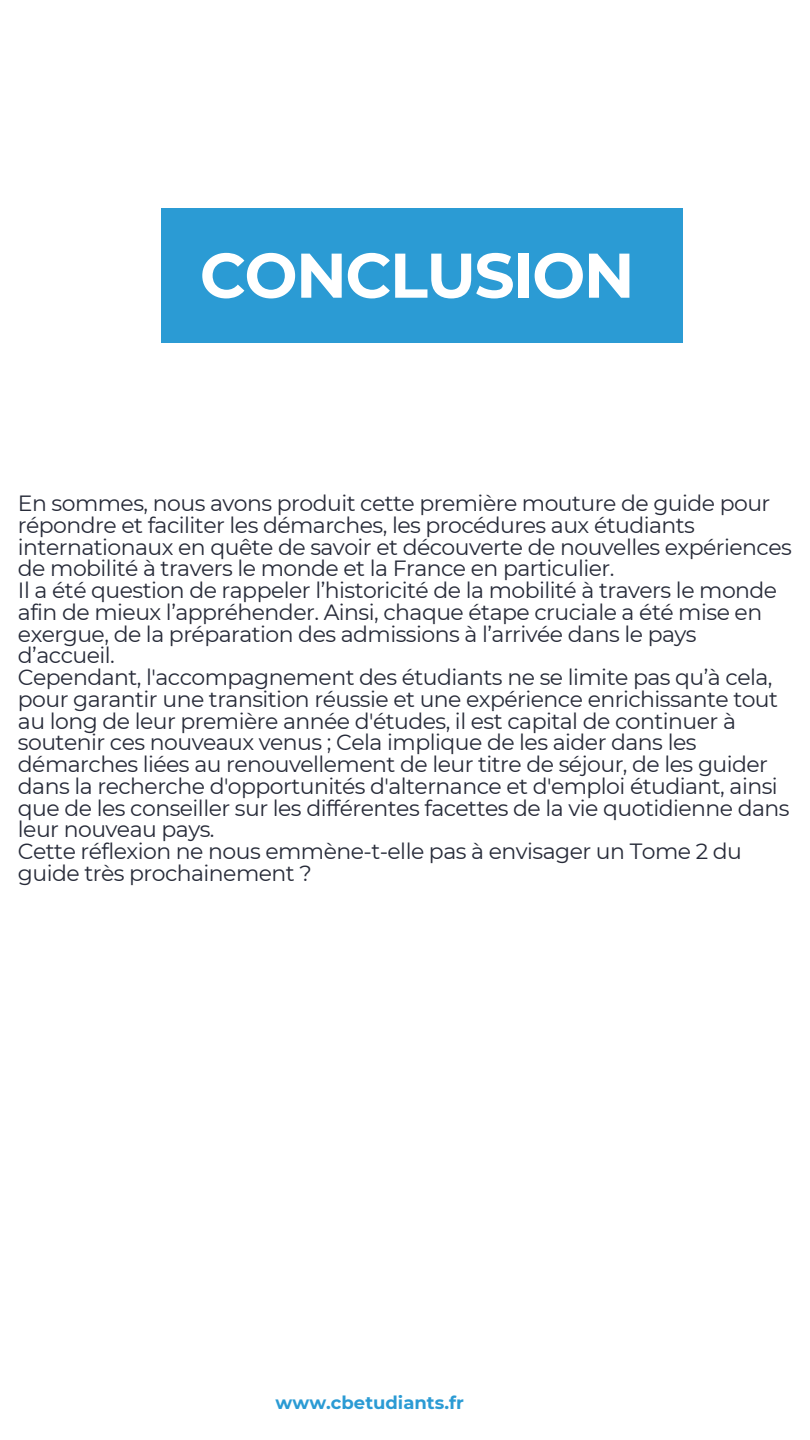
<style>
.page{position:relative;width:810px;height:1440px;background:#fff}
.page>*{position:absolute;margin:0;border:0;box-sizing:border-box;transform-origin:0 0}
.t1{font:700 63px "Montserrat";letter-spacing:-.025em;color:#fff}
.t2{font:22px/21.8px "Montserrat";letter-spacing:-.025em;color:#272b39}
.t3{font:700 18px "Montserrat";color:#2b9bd4}
</style>
<div class="page">
<div style="left:161px;top:209px;width:522px;height:134px;background:#2b9bd4"></div>
<h2 class="t1" style="left:200px;top:237px;width:436px">CONCLUSION</h2>
<h1 class="t2" style="left:18px;top:492px;width:775px">En sommes, nous avons produit cette première mouture de guide pour répondre et faciliter les démarches, les procédures aux étudiants internationaux en quête de savoir et découverte de nouvelles expériences de mobilité à travers le monde et la France en particulier.<br>Il a été question de rappeler l’historicité de la mobilité à travers le monde afin de mieux l’appréhender. Ainsi, chaque étape cruciale a été mise en exergue, de la préparation des admissions à l’arrivée dans le pays d’accueil.<br>Cependant, l'accompagnement des étudiants ne se limite pas qu’à cela, pour garantir une transition réussie et une expérience enrichissante tout au long de leur première année d'études, il est capital de continuer à soutenir ces nouveaux venus ; Cela implique de les aider dans les démarches liées au renouvellement de leur titre de séjour, de les guider dans la recherche d'opportunités d'alternance et d'emploi étudiant, ainsi que de les conseiller sur les différentes facettes de la vie quotidienne dans leur nouveau pays.<br>Cette réflexion ne nous emmène-t-elle pas à envisager un Tome 2 du guide très prochainement ?</h1>
<p class="t3" style="left:276px;top:1392px;width:190px">www.cbetudiants.fr</p>
</div>
